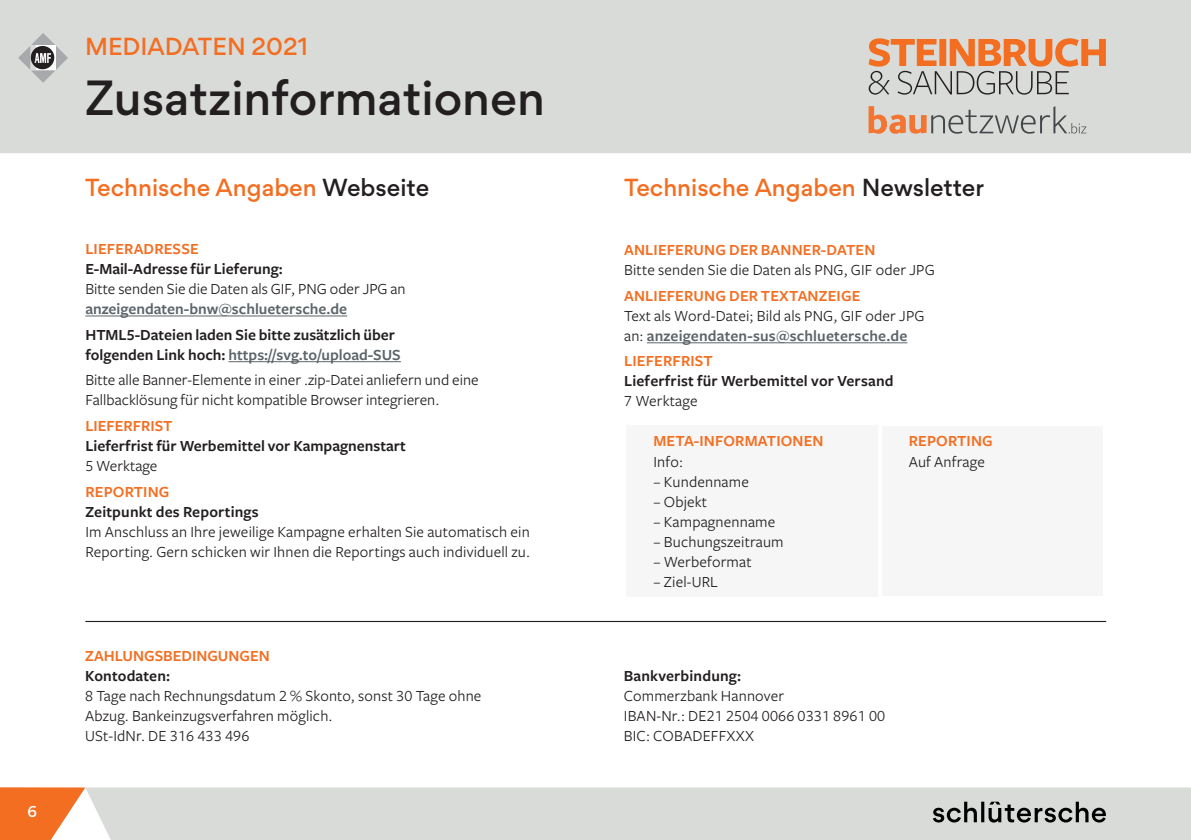
<style>
.page{position:relative;width:1191px;height:840px;background:#fff}
.page>*{position:absolute;margin:0;border:0;box-sizing:border-box;transform-origin:0 0}
.t1{font:500 44px "Gordita";color:#231f20}
.t2{font:500 22px "Gordita";color:#f36e21}
.t3{font:16px/20px "Freight Sans Pro";letter-spacing:.01em;color:#231f20}
.t4{font:600 16px/20px "Freight Sans Pro";color:#231f20}
.t5{font:600 16px "Freight Sans Pro";letter-spacing:.01em;color:#f36e21}
.t6{font:600 16px "Freight Sans Pro";color:#5d656a}
.t7{font:500 14px "Gordita";color:#fff}
.s1{color:#231f20}
.s2{color:#5d656a}
.s3{font-weight:600;color:#5d656a}
</style>
<div class="page">
<div style="left:0;top:0;width:1191px;height:153px;background:#d9dbd9"></div>
<div style="left:85px;top:787px;width:1106px;height:52px;background:#d9dbd9"></div>
<svg style="left:0;top:787px;width:85px;height:52px"></svg>
<svg style="left:933px;top:801px;width:173px;height:21px;background:#919291"></svg>
<svg style="left:18px;top:33px;width:50px;height:50px;background:#cacbcb"></svg>
<img style="left:31px;top:45px;width:24px;height:25px">
<svg style="left:868px;top:38px;width:238px;height:57px;background:#d3af99"></svg>
<hr style="left:85px;top:315px;width:262px;height:1px;background:#5d656a">
<hr style="left:228px;top:361px;width:173px;height:1px;background:#5d656a">
<hr style="left:647px;top:342px;width:260px;height:1px;background:#5d656a">
<hr style="left:85px;top:620px;width:1021px;height:1px;background:#231f20">
<svg style="left:868px;top:106px;width:218px;height:28px;background:#cabcb3"></svg>
<p class="t7" style="left:27px;top:800px;width:11px">6</p>
<h2 class="t2" style="left:85px;top:30px;width:224px">MEDIADATEN 2021</h2>
<h1 class="t1" style="left:85px;top:65px;width:461px">Zusatzinformationen</h1>
<h2 class="t2" style="left:85px;top:171px;width:346px">Technische Angaben <span class="s1">Webseite</span></h2>
<p class="t5" style="left:85px;top:237px;width:115px">LIEFERADRESSE</p>
<p class="t4" style="left:85px;top:258px;width:199px">E-Mail-Adresse für Lieferung:</p>
<p class="t3" style="left:85px;top:278px;width:322px">Bitte senden Sie die Daten als GIF, PNG oder JPG an</p>
<p class="t6" style="left:85px;top:297px;width:263px">anzeigendaten-bnw@schluetersche.de</p>
<p class="t4" style="left:85px;top:323px;width:317px">HTML5-Dateien laden Sie bitte zusätzlich über folgenden Link hoch: <span class="s2">https://svg.to/upload-SUS</span></p>
<p class="t3" style="left:85px;top:369px;width:395px">Bitte alle Banner-Elemente in einer .zip-Datei anliefern und eine<br>Fallbacklösung für nicht kompatible Browser integrieren.</p>
<p class="t5" style="left:85px;top:414px;width:88px">LIEFERFRIST</p>
<p class="t4" style="left:85px;top:435px;width:322px">Lieferfrist für Werbemittel vor Kampagnenstart</p>
<p class="t3" style="left:85px;top:455px;width:73px">5 Werktage</p>
<p class="t5" style="left:85px;top:480px;width:86px">REPORTING</p>
<p class="t4" style="left:85px;top:500px;width:175px">Zeitpunkt des Reportings</p>
<p class="t3" style="left:85px;top:520px;width:446px">Im Anschluss an Ihre jeweilige Kampagne erhalten Sie automatisch ein<br>Reporting. Gern schicken wir Ihnen die Reportings auch individuell zu.</p>
<p class="t5" style="left:85px;top:644px;width:186px">ZAHLUNGSBEDINGUNGEN</p>
<p class="t4" style="left:85px;top:664px;width:87px">Kontodaten:</p>
<p class="t3" style="left:85px;top:684px;width:398px">8 Tage nach Rechnungsdatum 2 % Skonto, sonst 30 Tage ohne<br>Abzug. Bankeinzugsverfahren möglich.<br>USt-IdNr. DE 316 433 496</p>
<h2 class="t2" style="left:624px;top:171px;width:361px">Technische Angaben <span class="s1">Newsletter</span></h2>
<p class="t5" style="left:624px;top:239px;width:253px">ANLIEFERUNG DER BANNER-DATEN</p>
<p class="t3" style="left:624px;top:259px;width:312px">Bitte senden Sie die Daten als PNG, GIF oder JPG</p>
<p class="t5" style="left:624px;top:284px;width:238px">ANLIEFERUNG DER TEXTANZEIGE</p>
<p class="t3" style="left:624px;top:304px;width:302px">Text als Word-Datei; Bild als PNG, GIF oder JPG an: <span class="s3">anzeigendaten-sus@schluetersche.de</span></p>
<p class="t5" style="left:624px;top:350px;width:90px">LIEFERFRIST</p>
<p class="t4" style="left:624px;top:370px;width:271px">Lieferfrist für Werbemittel vor Versand</p>
<p class="t3" style="left:624px;top:390px;width:75px">7 Werktage</p>
<p class="t5" style="left:653px;top:430px;width:172px">META-INFORMATIONEN</p>
<p class="t3" style="left:653px;top:450px;width:31px">Info:</p>
<p class="t3" style="left:653px;top:470px;width:97px">– Kundenname</p>
<p class="t3" style="left:653px;top:490px;width:55px">– Objekt</p>
<p class="t3" style="left:653px;top:510px;width:123px">– Kampagnenname</p>
<p class="t3" style="left:653px;top:530px;width:132px">– Buchungszeitraum</p>
<p class="t3" style="left:653px;top:550px;width:100px">– Werbeformat</p>
<p class="t3" style="left:653px;top:570px;width:66px">– Ziel-URL</p>
<p class="t5" style="left:908px;top:430px;width:86px">REPORTING</p>
<p class="t3" style="left:908px;top:450px;width:78px">Auf Anfrage</p>
<p class="t4" style="left:624px;top:664px;width:119px">Bankverbindung:</p>
<p class="t3" style="left:624px;top:684px;width:263px">Commerzbank Hannover<br>IBAN-Nr.: DE21 2504 0066 0331 8961 00<br>BIC: COBADEFFXXX</p>
</div>
